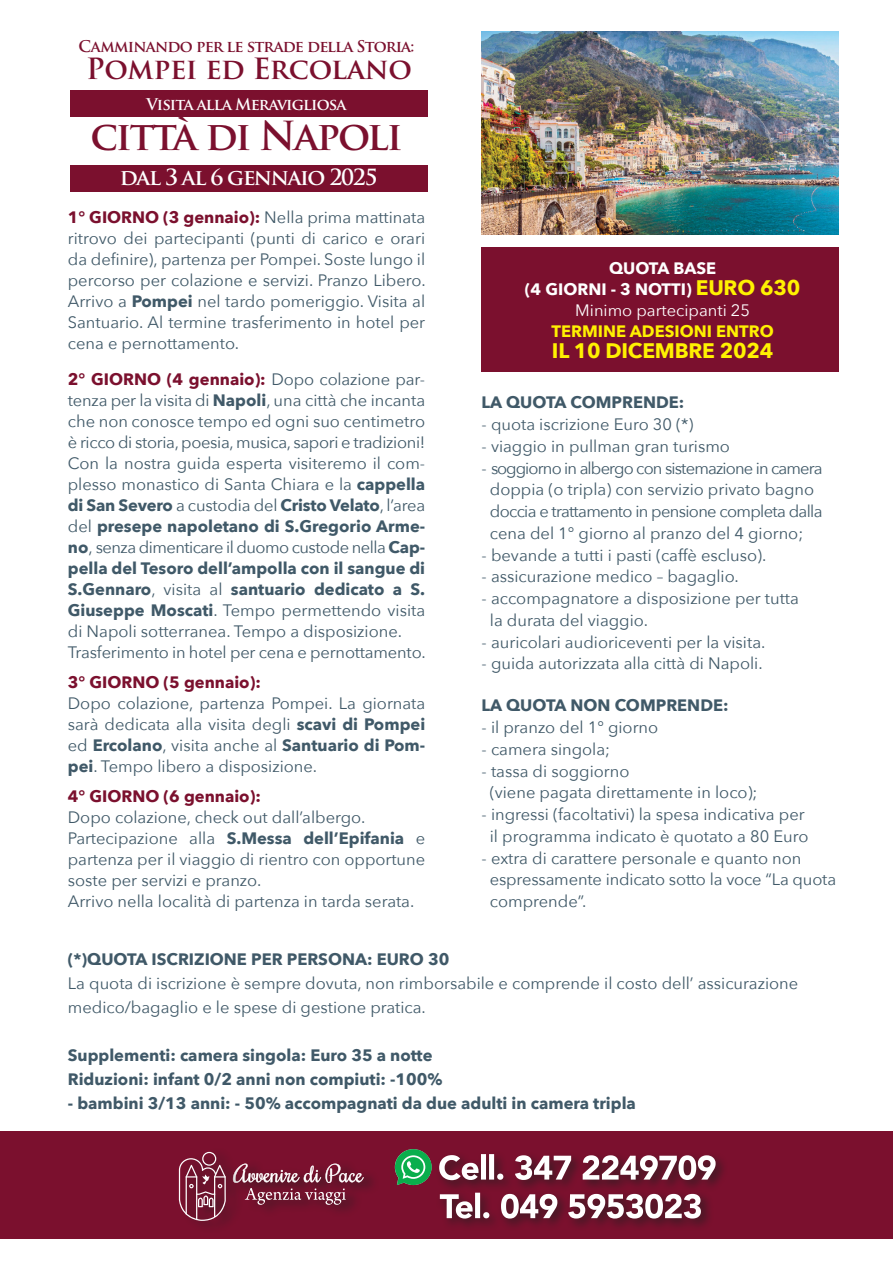
<style>
.page{position:relative;width:893px;height:1263px;background:#fff}
.page>*{position:absolute;margin:0;border:0;box-sizing:border-box;transform-origin:0 0}
.t1{font:700 39px "Trajan Pro";letter-spacing:-.05em;color:#7b102e}
.t2{font:700 28.5px "Trajan Pro";letter-spacing:-.015em;color:#7b102e}
.t3{font:700 21.75px "Trajan Pro";letter-spacing:-.06em;color:#fff}
.t4{font:700 21px "Avenir Next";letter-spacing:-.01em;color:#fff101}
.t5{font:16.5px/21px "Avenir Next";color:#405968}
.t6{font:700 16.5px/24px "Avenir Next";color:#405968}
.t7{font:16.5px/21.8px "Avenir Next";letter-spacing:-.04em;color:#405968}
.t8{font:700 16.5px/21px "Avenir Next";color:#fff;text-align:center}
.t9{font:700 16.5px "Avenir Next";color:#7b102e}
.t10{font:700 16.5px "Avenir Next";color:#fff101}
.t11{font:700 15.75px "Trajan Pro";letter-spacing:-.05em;color:#7b102e}
.t12{font:700 15.75px "Trajan Pro";letter-spacing:-.05em;color:#fff}
.s1{font-weight:700;color:#7b102e}
.s2{font-weight:700}
.s3{font-size:21px;color:#fff101}
.s4{font-weight:400}
</style>
<div class="page">
<div style="left:482px;top:248px;width:357px;height:124px;background:#7b102e"></div>
<div style="left:70px;top:91px;width:357px;height:26px;background:#7b102e"></div>
<div style="left:70px;top:165px;width:357px;height:26px;background:#7b102e"></div>
<div style="left:0;top:1131px;width:893px;height:108px;background:#7b102e"></div>
<img style="left:482px;top:32px;width:357px;height:203px">
<div style="left:234px;top:1160px;width:146px;height:57px;background:#231f20;opacity:.75"></div>
<svg style="left:243px;top:1163px;width:121px;height:42px"></svg>
<div style="left:179px;top:1148px;width:64px;height:86px;background:#231f20;opacity:.75"></div>
<svg style="left:179px;top:1152px;width:47px;height:69px"></svg>
<div style="left:435px;top:1150px;width:293px;height:43px;background:#231f20;opacity:.75"></div>
<svg style="left:439px;top:1154px;width:277px;height:26px"></svg>
<div style="left:436px;top:1189px;width:278px;height:42px;background:#231f20;opacity:.75"></div>
<svg style="left:440px;top:1193px;width:261px;height:25px"></svg>
<svg style="left:395px;top:1149px;width:37px;height:36px"></svg>
<p class="t11" style="left:79px;top:37px;width:337px">Camminando per le strade della Storia:</p>
<h2 class="t2" style="left:86px;top:51px;width:327px">Pompei ed Ercolano</h2>
<p class="t12" style="left:146px;top:94px;width:202px">Visita alla Meravigliosa</p>
<h1 class="t1" style="left:90px;top:112px;width:314px">città di Napoli</h1>
<h3 class="t3" style="left:120px;top:164px;width:259px">dal 3 al 6 gennaio 2025</h3>
<p class="t5" style="left:68px;top:206px;width:359px;text-align:justify"><span class="s1">1° GIORNO (3 gennaio):</span> Nella prima mattinata ritrovo dei partecipanti (punti di carico e orari da definire), partenza per Pompei. Soste lungo il percorso per colazione e servizi. Pranzo Libero.<br>Arrivo a <span class="s2">Pompei</span> nel tardo pomeriggio. Visita al Santuario. Al termine trasferimento in hotel per cena e pernottamento.</p>
<p class="t5" style="left:68px;top:368px;width:359px"><span class="s1">2° GIORNO (4 gennaio):</span> Dopo colazione par&shy;tenza per la visita di <span class="s2">Napoli</span>, una città che incanta che non conosce tempo ed ogni suo centimetro è ricco di storia, poesia, musica, sapori e tradizioni!<br>Con la nostra guida esperta visiteremo il com&shy;plesso monastico di Santa Chiara e la <span class="s2">cappella di San Severo</span> a custodia del <span class="s2">Cristo Velato</span>, l’area del <span class="s2">presepe napoletano di S.Gregorio Arme&shy;no</span>, senza dimenticare il duomo custode nella <span class="s2">Cap&shy;pella del Tesoro dell’ampolla con il sangue di S.Gennaro</span>, visita al <span class="s2">santuario dedicato a S.<br>Giuseppe Moscati</span>. Tempo permettendo visita di Napoli sotterranea. Tempo a disposizione.<br>Trasferimento in hotel per cena e pernottamento.</p>
<p class="t9" style="left:68px;top:668px;width:194px">3° GIORNO (5 gennaio):</p>
<p class="t5" style="left:68px;top:692px;width:359px;text-align:justify">Dopo colazione, partenza Pompei. La giornata sarà dedicata alla visita degli <span class="s2">scavi di Pompei </span>ed <span class="s2">Ercolano</span>, visita anche al <span class="s2">Santuario di Pom&shy;pei</span>. Tempo libero a disposizione.</p>
<p class="t9" style="left:68px;top:782px;width:194px">4° GIORNO (6 gennaio):</p>
<p class="t5" style="left:68px;top:806px;width:359px">Dopo colazione, check out dall’albergo.<br>Partecipazione alla <span class="s2">S.Messa dell’Epifania</span> e partenza per il viaggio di rientro con opportune soste per servizi e pranzo.<br>Arrivo nella località di partenza in tarda serata.</p>
<p class="t8" style="left:525px;top:257px;width:277px">QUOTA BASE<br>(4 GIORNI - 3 NOTTI) <span class="s3">EURO 630<br></span><span class="s4">Minimo partecipanti 25</span></p>
<p class="t10" style="left:551px;top:317px;width:224px">TERMINE ADESIONI ENTRO</p>
<p class="t4" style="left:552px;top:332px;width:223px">IL 10 DICEMBRE 2024</p>
<p class="t6" style="left:482px;top:390px;width:204px">LA QUOTA COMPRENDE:</p>
<p class="t5" style="left:482px;top:413px;width:213px">- quota iscrizione Euro 30 (*)</p>
<p class="t5" style="left:482px;top:435px;width:250px">- viaggio in pullman gran turismo</p>
<p class="t7" style="left:490px;top:456px;width:334px;text-indent:-8px">- soggiorno in albergo con sistemazione in camera doppia (o tripla) con servizio privato bagno doccia e trattamento in pensione completa dalla cena del 1° giorno al pranzo del 4 giorno;</p>
<p class="t5" style="left:482px;top:544px;width:286px">- bevande a tutti i pasti (caffè escluso).</p>
<p class="t5" style="left:482px;top:565px;width:259px">- assicurazione medico – bagaglio.</p>
<p class="t5" style="left:490px;top:587px;width:311px;line-height:21.8px;text-indent:-8px">- accompagnatore a disposizione per tutta la durata del viaggio.</p>
<p class="t5" style="left:482px;top:631px;width:285px">- auricolari audioriceventi per la visita.</p>
<p class="t5" style="left:482px;top:652px;width:283px">- guida autorizzata alla città di Napoli.</p>
<p class="t6" style="left:482px;top:693px;width:248px">LA QUOTA NON COMPRENDE:</p>
<p class="t5" style="left:482px;top:716px;width:178px">- il pranzo del 1° giorno</p>
<p class="t5" style="left:482px;top:738px;width:130px">- camera singola;</p>
<p class="t5" style="left:490px;top:759px;width:269px;line-height:21.8px;text-indent:-8px">- tassa di soggiorno<br>(viene pagata direttamente in loco);</p>
<p class="t5" style="left:482px;top:803px;width:328px;line-height:21.8px;text-align:center">- ingressi (facoltativi) la spesa indicativa per il programma indicato è quotato a 80 Euro</p>
<p class="t5" style="left:490px;top:846px;width:348px;line-height:21.8px;text-indent:-8px">- extra di carattere personale e quanto non espressamente indicato sotto la voce “La quota comprende”.</p>
<p class="t6" style="left:68px;top:947px;width:383px">(*)QUOTA ISCRIZIONE PER PERSONA: EURO 30</p>
<p class="t5" style="left:68px;top:970px;width:732px;line-height:24px">La quota di iscrizione è sempre dovuta, non rimborsabile e comprende il costo dell’ assicurazione medico/bagaglio e le spese di gestione pratica.</p>
<p class="t6" style="left:68px;top:1043px;width:376px">Supplementi: camera singola: Euro 35 a notte<br>Riduzioni: infant 0/2 anni non compiuti: -100%</p>
<p class="t6" style="left:68px;top:1091px;width:570px">- bambini 3/13 anni: - 50% accompagnati da due adulti in camera tripla</p>
</div>
